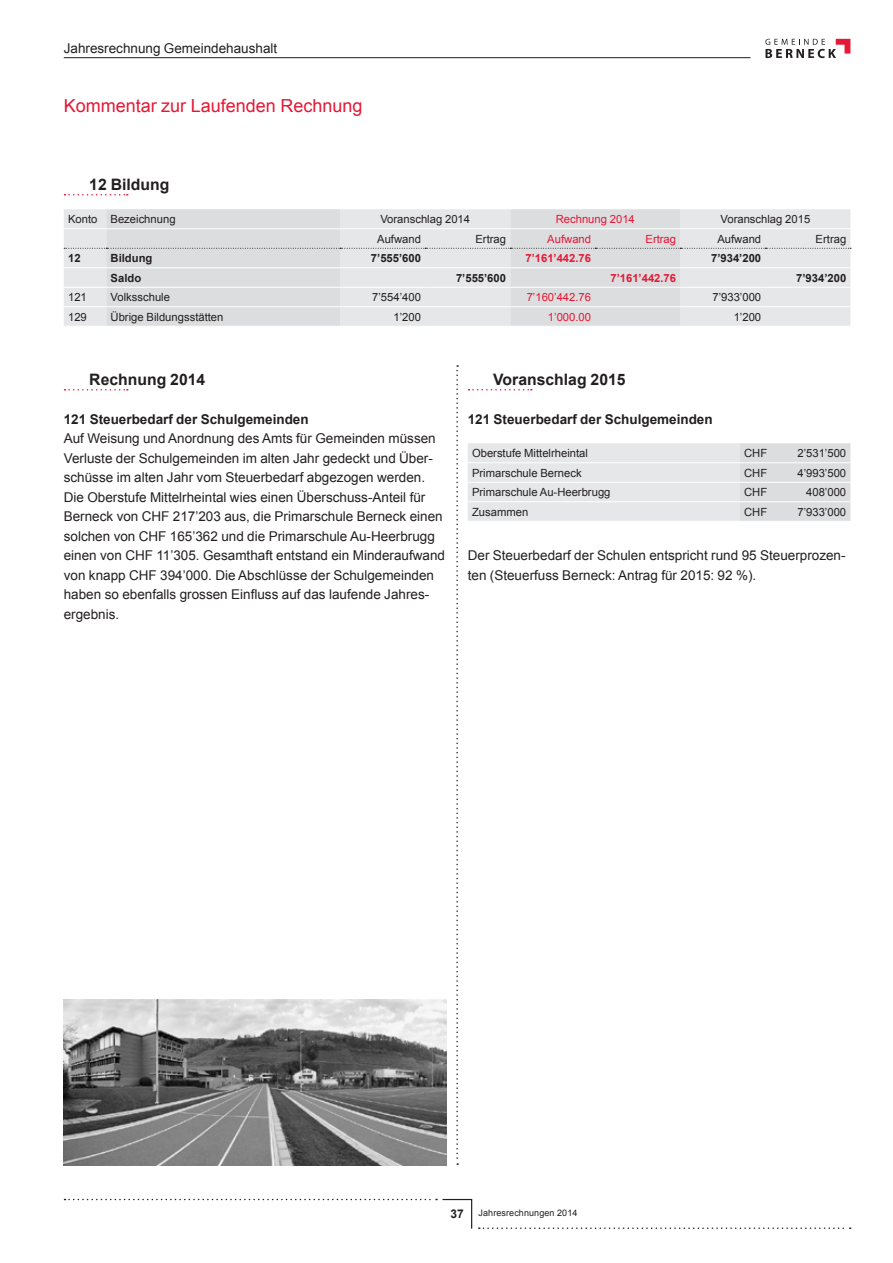
<style>
.page{position:relative;width:893px;height:1263px;background:#fff}
.page>*{position:absolute;margin:0;border:0;box-sizing:border-box;transform-origin:0 0}
.t1{font:18px "Arial";color:#e51836}
.t2{font:700 15.75px "Arial";color:#231f20}
.t3{font:13.5px/19.5px "Arial";color:#231f20}
.t4{font:700 13.5px "Arial";color:#231f20}
.t5{font:11.25px "Arial";color:#231f20}
.t6{font:700 11.25px "Arial";color:#231f20}
.t7{font:11.25px "Arial";color:#e51836}
.t8{font:700 11.25px "Arial";color:#e51836}
.t9{font:9px "Arial";letter-spacing:.01em;color:#231f20}
.s1{font-weight:700;font-size:12px}
</style>
<div class="page">
<svg style="left:65px;top:1198px;width:408px;height:31px"></svg>
<svg style="left:479px;top:1227px;width:372px;height:2px"></svg>
<svg style="left:765px;top:39px;width:85px;height:19px"></svg>
<hr style="left:64px;top:57px;width:686px;height:1px;background:#231f20">
<svg style="left:456px;top:365px;width:2px;height:800px"></svg>
<div style="left:64px;top:209px;width:786px;height:117px;background:#e6e7e9"></div>
<svg style="left:106px;top:209px;width:574px;height:117px;background:#dfe0e2"></svg>
<hr style="left:64px;top:267px;width:42px;height:1px;background:#fff">
<hr style="left:106px;top:267px;width:234px;height:1px;background:#fff">
<hr style="left:340px;top:267px;width:85px;height:1px;background:#fff">
<hr style="left:425px;top:267px;width:85px;height:1px;background:#fff">
<hr style="left:510px;top:267px;width:85px;height:1px;background:#fff">
<hr style="left:595px;top:267px;width:85px;height:1px;background:#fff">
<hr style="left:680px;top:267px;width:85px;height:1px;background:#fff">
<hr style="left:765px;top:267px;width:85px;height:1px;background:#fff">
<hr style="left:64px;top:287px;width:42px;height:1px;background:#fff">
<hr style="left:106px;top:287px;width:234px;height:1px;background:#fff">
<hr style="left:340px;top:287px;width:85px;height:1px;background:#fff">
<hr style="left:425px;top:287px;width:85px;height:1px;background:#fff">
<hr style="left:510px;top:287px;width:85px;height:1px;background:#fff">
<hr style="left:595px;top:287px;width:85px;height:1px;background:#fff">
<hr style="left:680px;top:287px;width:85px;height:1px;background:#fff">
<hr style="left:765px;top:287px;width:85px;height:1px;background:#fff">
<hr style="left:64px;top:306px;width:42px;height:1px;background:#fff">
<hr style="left:106px;top:306px;width:234px;height:1px;background:#fff">
<hr style="left:340px;top:306px;width:85px;height:1px;background:#fff">
<hr style="left:425px;top:306px;width:85px;height:1px;background:#fff">
<hr style="left:510px;top:306px;width:85px;height:1px;background:#fff">
<hr style="left:595px;top:306px;width:85px;height:1px;background:#fff">
<hr style="left:680px;top:306px;width:85px;height:1px;background:#fff">
<hr style="left:765px;top:306px;width:85px;height:1px;background:#fff">
<svg style="left:64px;top:248px;width:787px;height:1px"></svg>
<hr style="left:64px;top:228px;width:42px;height:1px;background:#fff">
<hr style="left:106px;top:228px;width:234px;height:1px;background:#fff">
<hr style="left:340px;top:228px;width:85px;height:1px;background:#fff">
<hr style="left:425px;top:228px;width:85px;height:1px;background:#fff">
<hr style="left:510px;top:228px;width:85px;height:1px;background:#fff">
<hr style="left:595px;top:228px;width:85px;height:1px;background:#fff">
<hr style="left:680px;top:228px;width:85px;height:1px;background:#fff">
<hr style="left:765px;top:228px;width:85px;height:1px;background:#fff">
<svg style="left:65px;top:194px;width:63px;height:1px"></svg>
<svg style="left:65px;top:389px;width:63px;height:1px"></svg>
<svg style="left:468px;top:389px;width:64px;height:1px"></svg>
<svg style="left:468px;top:443px;width:382px;height:78px;background:#e3e4e6"></svg>
<hr style="left:468px;top:462px;width:272px;height:1px;background:#fff">
<hr style="left:740px;top:462px;width:110px;height:1px;background:#fff">
<hr style="left:468px;top:482px;width:272px;height:1px;background:#fff">
<hr style="left:740px;top:482px;width:110px;height:1px;background:#fff">
<hr style="left:468px;top:501px;width:272px;height:1px;background:#fff">
<hr style="left:740px;top:501px;width:110px;height:1px;background:#fff">
<img style="left:64px;top:1000px;width:382px;height:165px">
<p class="t3" style="left:64px;top:39px;width:215px">Jahresrechnung Gemeindehaushalt</p>
<h1 class="t1" style="left:64px;top:94px;width:300px">Kommentar zur Laufenden Rechnung</h1>
<p class="t2" style="left:89px;top:174px;width:82px">12 Bildung</p>
<p class="t5" style="left:68px;top:212px;width:109px">Konto Bezeichnung</p>
<p class="t5" style="left:380px;top:212px;width:91px">Voranschlag 2014</p>
<p class="t7" style="left:556px;top:212px;width:81px">Rechnung 2014</p>
<p class="t5" style="left:720px;top:212px;width:91px">Voranschlag 2015</p>
<p class="t5" style="left:377px;top:231px;width:45px">Aufwand</p>
<p class="t5" style="left:475px;top:231px;width:32px">Ertrag</p>
<p class="t7" style="left:547px;top:231px;width:45px">Aufwand</p>
<p class="t7" style="left:645px;top:231px;width:32px">Ertrag</p>
<p class="t5" style="left:717px;top:231px;width:45px">Aufwand</p>
<p class="t5" style="left:816px;top:231px;width:32px">Ertrag</p>
<p class="t6" style="left:68px;top:251px;width:14px">12</p>
<p class="t6" style="left:111px;top:251px;width:43px">Bildung</p>
<p class="t6" style="left:371px;top:251px;width:52px">7’555’600</p>
<p class="t8" style="left:525px;top:251px;width:67px">7’161’442.76</p>
<p class="t6" style="left:711px;top:251px;width:52px">7’934’200</p>
<p class="t6" style="left:111px;top:270px;width:32px">Saldo</p>
<p class="t6" style="left:456px;top:270px;width:52px">7’555’600</p>
<p class="t8" style="left:610px;top:270px;width:67px">7’161’442.76</p>
<p class="t6" style="left:796px;top:270px;width:52px">7’934’200</p>
<p class="t5" style="left:68px;top:290px;width:20px">121</p>
<p class="t5" style="left:111px;top:290px;width:61px">Volksschule</p>
<p class="t5" style="left:372px;top:290px;width:50px">7’554’400</p>
<p class="t7" style="left:527px;top:290px;width:66px">7’160’442.76</p>
<p class="t5" style="left:712px;top:290px;width:50px">7’933’000</p>
<p class="t5" style="left:68px;top:309px;width:20px">129</p>
<p class="t5" style="left:111px;top:309px;width:114px">Übrige Bildungsstätten</p>
<p class="t5" style="left:393px;top:309px;width:29px">1’200</p>
<p class="t7" style="left:548px;top:309px;width:45px">1’000.00</p>
<p class="t5" style="left:734px;top:309px;width:29px">1’200</p>
<p class="t2" style="left:89px;top:369px;width:117px">Rechnung 2014</p>
<p class="t4" style="left:64px;top:410px;width:246px">121 Steuerbedarf der Schulgemeinden</p>
<p class="t3" style="left:64px;top:429px;width:383px">Auf Weisung und Anordnung des Amts für Gemeinden müssen Verluste der Schulgemeinden im alten Jahr gedeckt und Über&shy;schüsse im alten Jahr vom Steuerbedarf abgezogen werden.<br>Die Oberstufe Mittelrheintal wies einen Überschuss-Anteil für Berneck von CHF 217’203 aus, die Primarschule Berneck einen solchen von CHF 165’362 und die Primarschule Au-Heerbrugg einen von CHF 11’305. Gesamthaft entstand ein Minderaufwand von knapp CHF 394’000. Die Abschlüsse der Schulgemeinden haben so ebenfalls grossen Einfluss auf das laufende Jahres&shy;ergebnis.</p>
<p class="t2" style="left:493px;top:369px;width:134px">Voranschlag 2015</p>
<p class="t4" style="left:468px;top:410px;width:246px">121 Steuerbedarf der Schulgemeinden</p>
<p class="t5" style="left:472px;top:446px;width:117px">Oberstufe Mittelrheintal</p>
<p class="t5" style="left:744px;top:446px;width:25px">CHF</p>
<p class="t5" style="left:797px;top:446px;width:50px">2’531’500</p>
<p class="t5" style="left:472px;top:465px;width:111px">Primarschule Berneck</p>
<p class="t5" style="left:744px;top:465px;width:25px">CHF</p>
<p class="t5" style="left:797px;top:465px;width:50px">4’993’500</p>
<p class="t5" style="left:472px;top:485px;width:140px">Primarschule Au-Heerbrugg</p>
<p class="t5" style="left:744px;top:485px;width:25px">CHF</p>
<p class="t5" style="left:806px;top:485px;width:42px">408’000</p>
<p class="t5" style="left:472px;top:504px;width:58px">Zusammen</p>
<p class="t5" style="left:744px;top:504px;width:25px">CHF</p>
<p class="t5" style="left:797px;top:504px;width:50px">7’933’000</p>
<p class="t3" style="left:468px;top:546px;width:379px">Der Steuerbedarf der Schulen entspricht rund 95 Steuerprozen&shy;ten (Steuerfuss Berneck: Antrag für 2015: 92 %).</p>
<p class="t9" style="left:450px;top:1207px;width:129px"><span class="s1">37</span> Jahresrechnungen 2014</p>
</div>
